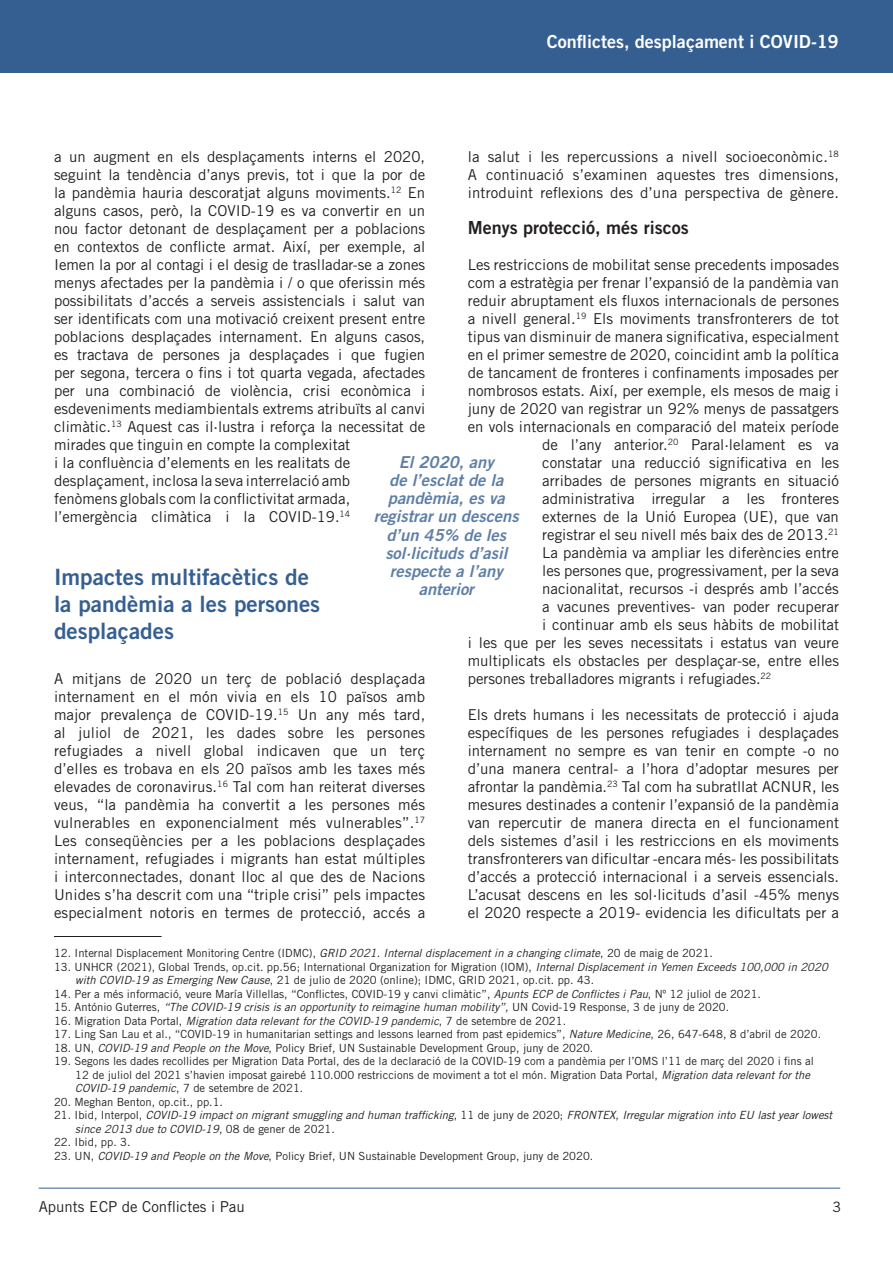
<style>
.page{position:relative;width:893px;height:1263px;background:#fff}
.page>*{position:absolute;margin:0;border:0;box-sizing:border-box;transform-origin:0 0}
.t1{font:22.5px/27px "Trade Gothic LT Std Bd 2";color:#365f91}
.t2{font:18px "Trade Gothic LT Std Bd 2";color:#fff}
.t3{font:18px "Trade Gothic LT Std Bd 2";color:#231f20}
.t4{font:16.5px/18.1px "Trade Gothic LT Std Bd 2 Obl";color:#5e7fa7;text-align:center}
.t5{font:15px/18px "Trade Gothic LT Std";color:#231f20;text-align:justify}
.t6{font:14.25px "Trade Gothic LT Std";color:#231f20}
.t7{font:11.25px/13.5px "Trade Gothic LT Std";color:#231f20}
.t8{font:italic 11.25px/13.5px "Trade Gothic LT Std";color:#231f20}
.s1{font-style:italic}
.s2{font-style:normal}
</style>
<div class="page">
<hr style="left:39px;top:1188px;width:801px;height:1px;background:#365f91">
<div style="left:0;top:0;width:893px;height:72px;background:#365f91"></div>
<hr style="left:54px;top:936px;width:108px;height:1px;background:#231f20">
<p class="t2" style="left:547px;top:30px;width:293px">Conflictes, desplaçament i COVID-19</p>
<p class="t5" style="left:468px;top:147px;width:373px">la salut i les repercussions a nivell socioeconòmic.<sup>18<br></sup>A continuació s’examinen aquestes tres dimensions, introduint reflexions des d’una perspectiva de gènere.</p>
<p class="t3" style="left:468px;top:216px;width:222px">Menys protecció, més riscos</p>
<p class="t5" style="left:468px;top:255px;width:373px">Les restriccions de mobilitat sense precedents imposades</p>
<p class="t5" style="left:468px;top:273px;width:373px">com a estratègia per frenar l’expansió de la pandèmia van</p>
<p class="t5" style="left:468px;top:291px;width:373px">reduir abruptament els fluxos internacionals de persones</p>
<p class="t5" style="left:468px;top:309px;width:373px">a nivell general.<sup>19</sup> Els moviments transfronterers de tot</p>
<p class="t5" style="left:468px;top:327px;width:373px">tipus van disminuir de manera significativa, especialment</p>
<p class="t5" style="left:468px;top:345px;width:373px">en el primer semestre de 2020, coincidint amb la política</p>
<p class="t5" style="left:468px;top:363px;width:373px">de tancament de fronteres i confinaments imposades per</p>
<p class="t5" style="left:468px;top:381px;width:373px">nombrosos estats. Així, per exemple, els mesos de maig i</p>
<p class="t5" style="left:468px;top:399px;width:373px">juny de 2020 van registrar un 92% menys de passatgers</p>
<p class="t5" style="left:468px;top:417px;width:373px">en vols internacionals en comparació del mateix període</p>
<p class="t5" style="left:542px;top:435px;width:298px">de l’any anterior.<sup>20</sup> Paral·lelament es va</p>
<p class="t5" style="left:542px;top:453px;width:298px">constatar una reducció significativa en les</p>
<p class="t5" style="left:542px;top:471px;width:298px">arribades de persones migrants en situació</p>
<p class="t5" style="left:542px;top:489px;width:298px">administrativa irregular a les fronteres</p>
<p class="t5" style="left:542px;top:507px;width:298px">externes de la Unió Europea (UE), que van</p>
<p class="t5" style="left:542px;top:525px;width:298px">registrar el seu nivell més baix des de 2013.<sup>21</sup></p>
<p class="t5" style="left:542px;top:543px;width:298px">La pandèmia va ampliar les diferències entre</p>
<p class="t5" style="left:542px;top:561px;width:298px">les persones que, progressivament, per la seva</p>
<p class="t5" style="left:542px;top:579px;width:298px">nacionalitat, recursos -i després amb l’accés</p>
<p class="t5" style="left:542px;top:597px;width:298px">a vacunes preventives- van poder recuperar</p>
<p class="t5" style="left:542px;top:615px;width:298px">i continuar amb els seus hàbits de mobilitat</p>
<p class="t5" style="left:468px;top:633px;width:373px">i les que per les seves necessitats i estatus van veure</p>
<p class="t5" style="left:468px;top:651px;width:373px">multiplicats els obstacles per desplaçar-se, entre elles</p>
<p class="t5" style="left:468px;top:669px;width:305px">persones treballadores migrants i refugiades.<sup>22</sup></p>
<p class="t5" style="left:468px;top:705px;width:373px">Els drets humans i les necessitats de protecció i ajuda específiques de les persones refugiades i desplaçades internament no sempre es van tenir en compte -o no d’una manera central- a l’hora d’adoptar mesures per afrontar la pandèmia.<sup>23</sup> Tal com ha subratllat ACNUR, les mesures destinades a contenir l’expansió de la pandèmia van repercutir de manera directa en el funcionament dels sistemes d’asil i les restriccions en els moviments transfronterers van dificultar -encara més- les possibilitats d’accés a protecció internacional i a serveis essencials.<br>L’acusat descens en les sol·licituds d’asil -45% menys el 2020 respecte a 2019- evidencia les dificultats per a</p>
<p class="t5" style="left:54px;top:147px;width:373px;text-align:left">a un augment en els desplaçaments interns el 2020, seguint la tendència d’anys previs, tot i que la por de la pandèmia hauria descoratjat alguns moviments.<sup>12</sup> En alguns casos, però, la COVID-19 es va convertir en un nou factor detonant de desplaçament per a poblacions en contextos de conflicte armat. Així, per exemple, al Iemen la por al contagi i el desig de traslladar-se a zones menys afectades per la pandèmia i / o que oferissin més possibilitats d’accés a serveis assistencials i salut van ser identificats com una motivació creixent present entre poblacions desplaçades internament. En alguns casos, es tractava de persones ja desplaçades i que fugien per segona, tercera o fins i tot quarta vegada, afectades per una combinació de violència, crisi econòmica i esdeveniments mediambientals extrems atribuïts al canvi climàtic.<sup>13</sup> Aquest cas il·lustra i reforça la necessitat de mirades que tinguin en compte la complexitat<br>i la confluència d’elements en les realitats de desplaçament, inclosa la seva interrelació amb<br>fenòmens globals com la conflictivitat armada, l’emergència climàtica i la COVID-19.<sup>14</sup></p>
<p class="t4" style="left:374px;top:453px;width:146px">El 2020, any<br>de l’esclat de la pandèmia, es va registrar un descens d’un 45% de les sol·licituds d’asil respecte a l’any anterior</p>
<p class="t1" style="left:54px;top:563px;width:268px">Impactes multifacètics de la pandèmia a les persones desplaçades</p>
<p class="t5" style="left:54px;top:669px;width:373px">A mitjans de 2020 un terç de població desplaçada internament en el món vivia en els 10 països amb major prevalença de COVID-19.<sup>15</sup> Un any més tard, al juliol de 2021, les dades sobre les persones refugiades a nivell global indicaven que un terç d’elles es trobava en els 20 països amb les taxes més elevades de coronavirus.<sup>16</sup> Tal com han reiterat diverses veus, “la pandèmia ha convertit a les persones més vulnerables en exponencialment més vulnerables”.<sup>17<br></sup>Les conseqüències per a les poblacions desplaçades internament, refugiades i migrants han estat múltiples i interconnectades, donant lloc al que des de Nacions Unides s’ha descrit com una “triple crisi” pels impactes especialment notoris en termes de protecció, accés a</p>
<p class="t7" style="left:54px;top:946px;width:660px">12. Internal Displacement Monitoring Centre (IDMC), <span class="s1">GRID 2021. Internal displacement in a changing climate</span>, 20 de maig de 2021.</p>
<p class="t7" style="left:75px;top:959px;width:754px;text-indent:-21px">13. UNHCR (2021), Global Trends, op.cit. pp.56; International Organization for Migration (IOM), <span class="s1">Internal Displacement in Yemen Exceeds 100,000 in 2020 with COVID-19 as Emerging New Cause</span>, 21 de julio de 2020 (online); IDMC, GRID 2021, op.cit. pp. 43.</p>
<p class="t7" style="left:54px;top:986px;width:708px">14. Per a més informació, veure María Villellas, “Conflictes, COVID-19 y canvi climàtic”, <span class="s1">Apunts ECP de Conflictes i Pau</span>, Nº 12 juliol de 2021.</p>
<p class="t8" style="left:54px;top:1000px;width:677px"><span class="s2">15. António Guterres,</span> “The COVID-19 crisis is an opportunity to reimagine human mobility”, <span class="s2">UN Covid-19 Response, 3 de juny de 2020.</span></p>
<p class="t8" style="left:54px;top:1014px;width:514px"><span class="s2">16. Migration Data Portal,</span> Migration data relevant for the COVID-19 pandemic<span class="s2">, 7 de setembre de 2021.</span></p>
<p class="t7" style="left:54px;top:1027px;width:769px">17. Ling San Lau et al., “COVID-19 in humanitarian settings and lessons learned from past epidemics”, <span class="s1">Nature Medicine</span>, 26, 647-648, 8 d’abril de 2020.</p>
<p class="t7" style="left:54px;top:1040px;width:541px">18. UN, <span class="s1">COVID-19 and People on the Move</span>, Policy Brief, UN Sustainable Development Group, juny de 2020.</p>
<p class="t7" style="left:75px;top:1054px;width:740px;text-indent:-21px">19. Segons les dades recollides per Migration Data Portal, des de la declaració de la COVID-19 com a pandèmia per l’OMS l’11 de març del 2020 i fins al<br>12 de juliol del 2021 s’havien imposat gairebé 110.000 restriccions de moviment a tot el món. Migration Data Portal, <span class="s1">Migration data relevant for the<br>COVID-19 pandemic</span>, 7 de setembre de 2021.</p>
<p class="t7" style="left:54px;top:1094px;width:171px">20. Meghan Benton, op.cit., pp.1.</p>
<p class="t8" style="left:75px;top:1108px;width:759px;text-indent:-21px"><span class="s2">21. Ibid, Interpol,</span> COVID-19 impact on migrant smuggling and human trafficking<span class="s2">, 11 de juny de 2020;</span> FRONTEX, Irregular migration into EU last year lowest since 2013 due to COVID-19<span class="s2">, 08 de gener de 2021.</span></p>
<p class="t7" style="left:54px;top:1135px;width:78px">22. Ibid, pp. 3.</p>
<p class="t7" style="left:54px;top:1148px;width:541px">23. UN, <span class="s1">COVID-19 and People on the Move</span>, Policy Brief, UN Sustainable Development Group, juny de 2020.</p>
<p class="t5" style="left:39px;top:1197px;width:208px">Apunts ECP de Conflictes i Pau</p>
<p class="t6" style="left:832px;top:1198px;width:10px">3</p>
</div>
